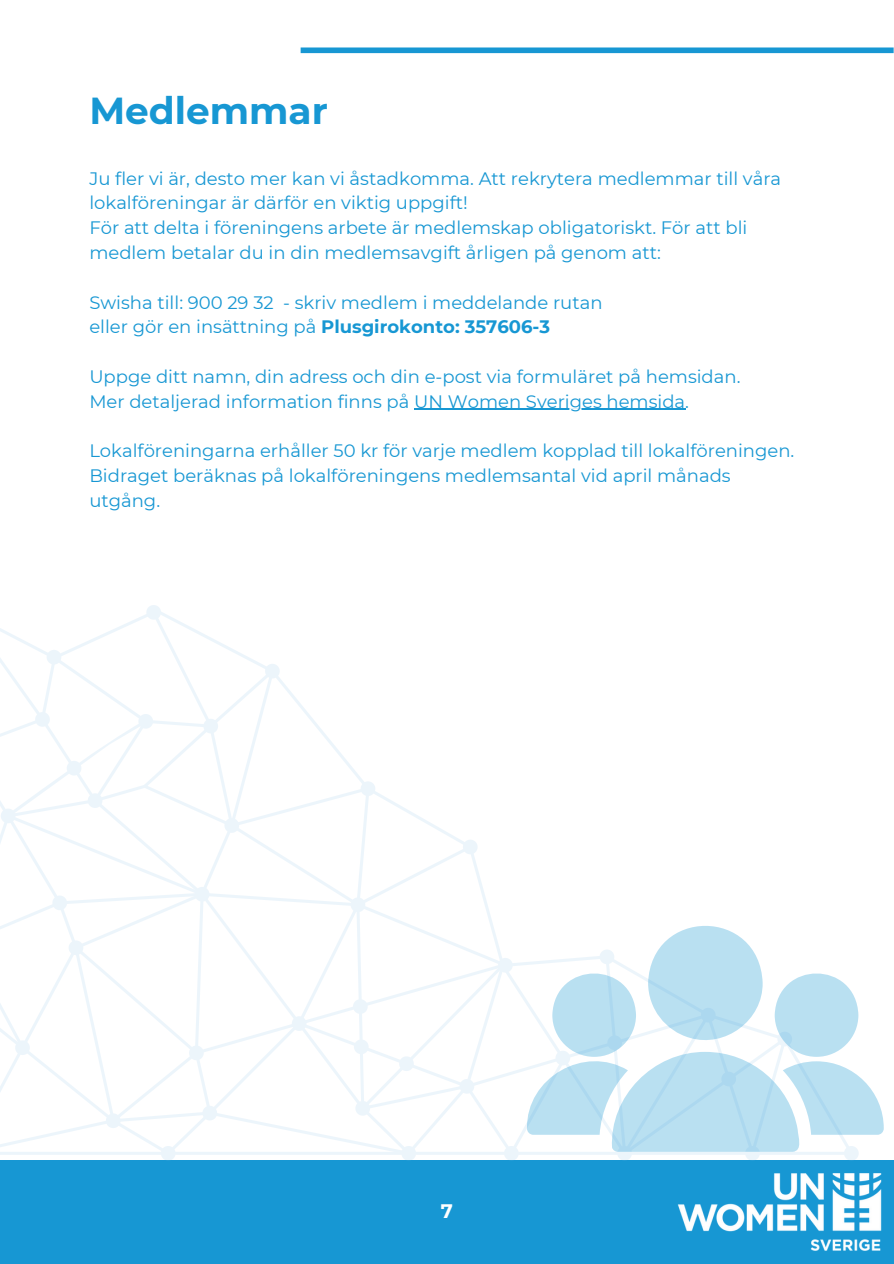
<style>
.page{position:relative;width:894px;height:1264px;background:#fff}
.page>*{position:absolute;margin:0;border:0;box-sizing:border-box;transform-origin:0 0}
.t1{font:700 37.5px "Montserrat";color:#1797d3}
.t2{font:700 19.5px "Montserrat";color:#fff}
.t3{font:18px/24.8px "Montserrat";color:#1797d3}
.s1{font-weight:700}
</style>
<div class="page">
<div style="left:0;top:1160px;width:893px;height:103px;background:#1797d3"></div>
<img style="left:674px;top:1173px;width:209px;height:77px">
<div style="left:300px;top:47px;width:593px;height:6px;background:#1797d3"></div>
<svg style="left:0;top:605px;width:518px;height:555px"></svg>
<svg style="left:526px;top:926px;width:357px;height:234px"></svg>
<hr style="left:414px;top:408px;width:271px;height:2px;background:#1797d3">
<p class="t1" style="left:89px;top:87px;width:240px">Medlemmar</p>
<h3 class="t3" style="left:89px;top:166px;width:693px">Ju fler vi är, desto mer kan vi åstadkomma. Att rekrytera medlemmar till våra lokalföreningar är därför en viktig uppgift!<br>För att delta i föreningens arbete är medlemskap obligatoriskt. För att bli medlem betalar du in din medlemsavgift årligen på genom att:</h3>
<h3 class="t3" style="left:89px;top:290px;width:514px">Swisha till: 900 29 32 - skriv medlem i meddelande rutan eller gör en insättning på <span class="s1">Plusgirokonto: 357606-3</span></h3>
<h3 class="t3" style="left:89px;top:364px;width:652px">Uppge ditt namn, din adress och din e-post via formuläret på hemsidan.<br>Mer detaljerad information finns på UN Women Sveriges hemsida.</h3>
<h2 class="t3" style="left:89px;top:438px;width:706px">Lokalföreningarna erhåller 50 kr för varje medlem kopplad till lokalföreningen.<br>Bidraget beräknas på lokalföreningens medlemsantal vid april månads utgång.</h2>
<h1 class="t2" style="left:440px;top:1198px;width:14px">7</h1>
</div>
